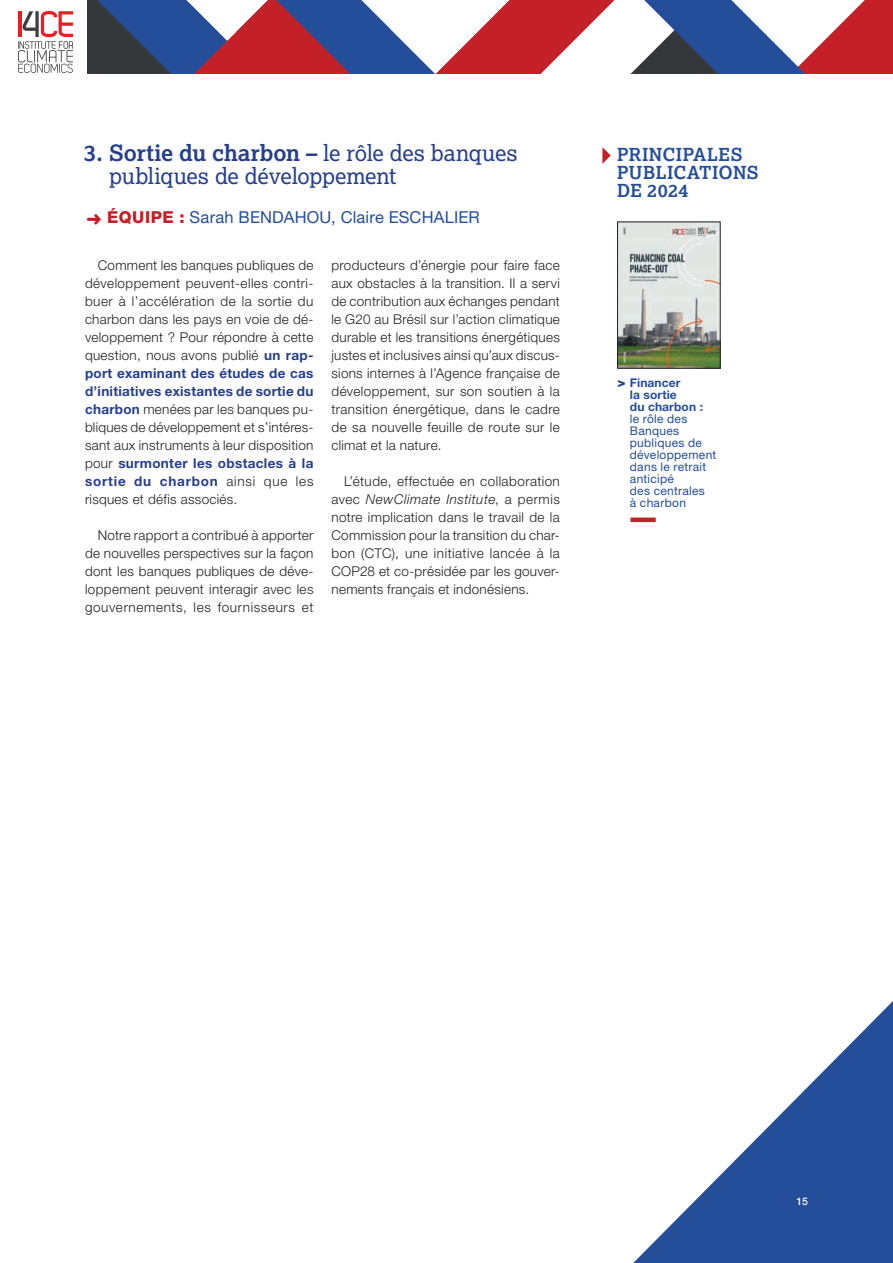
<style>
.page{position:relative;width:893px;height:1263px;background:#fff}
.page>*{position:absolute;margin:0;border:0;box-sizing:border-box;transform-origin:0 0}
.t1{font:22.5px/22.5px "Lexia Da Ma";letter-spacing:-.015em;color:#253f8e}
.t2{font:700 18px/18px "Lexia Da Ma";letter-spacing:.02em;color:#244e9a}
.t3{font:16.5px "Helvetica Neue LT Std";letter-spacing:.01em;color:#244e9a}
.t4{font:300 13.5px/18px "Helvetica Neue LT Std";letter-spacing:.02em;color:#231f20;text-align:justify}
.t5{font:12px/12px "Helvetica Neue LT Std";letter-spacing:.025em;color:#244e9a}
.t6{font:700 12px/12px "Helvetica Neue LT Std";letter-spacing:.01em;color:#244e9a}
.t7{font:500 10.5px "Helvetica Neue LT Std";color:#fff}
.s1{font-weight:700}
.s2{color:#c42028}
.s3{font-weight:800;color:#c42028}
.s4{font-weight:700;color:#253f8e}
.s5{font-style:italic}
.s6{font-weight:800;font-size:13.5px;color:#253f8e}
</style>
<div class="page">
<svg style="left:18px;top:0;width:875px;height:74px"></svg>
<svg style="left:633px;top:1001px;width:260px;height:262px"></svg>
<img style="left:619px;top:224px;width:99px;height:142px">
<div style="left:617px;top:222px;width:103px;height:146px;border:1px solid #231f20"></div>
<svg style="left:602px;top:147px;width:9px;height:17px"></svg>
<hr style="left:630px;top:518px;width:26px;height:4px;background:#c42028">
<h1 class="t1" style="left:109px;top:142px;width:410px;text-indent:-25px"><span class="s1">3. Sortie du charbon –</span> le rôle des banques publiques de développement</h1>
<p class="t3" style="left:87px;top:207px;width:395px"><span class="s2">➜</span> <span class="s3">ÉQUIPE :</span> Sarah BENDAHOU, Claire ESCHALIER</p>
<p class="t4" style="left:85px;top:256px;width:230px;text-indent:13px">Comment les banques publiques de développement peuvent-elles contri&shy;buer à l’accélération de la sortie du charbon dans les pays en voie de dé&shy;veloppement ? Pour répondre à cette question, nous avons publié <span class="s4">un rap&shy;port examinant des études de cas d’initiatives existantes de sortie du charbon</span> menées par les banques pu&shy;bliques de développement et s’intéres&shy;sant aux instruments à leur disposition pour <span class="s4">surmonter les obstacles à la sortie du charbon</span> ainsi que les risques et défis associés.</p>
<p class="t4" style="left:85px;top:526px;width:230px;text-indent:13px">Notre rapport a contribué à apporter de nouvelles perspectives sur la façon dont les banques publiques de déve&shy;loppement peuvent interagir avec les gouvernements, les fournisseurs et</p>
<p class="t4" style="left:331px;top:256px;width:230px">producteurs d’énergie pour faire face aux obstacles à la transition. Il a servi de contribution aux échanges pendant le G20 au Brésil sur l’action climatique durable et les transitions énergétiques justes et inclusives ainsi qu’aux discus&shy;sions internes à l’Agence française de développement, sur son soutien à la transition énergétique, dans le cadre de sa nouvelle feuille de route sur le climat et la nature.</p>
<p class="t4" style="left:331px;top:472px;width:230px;text-indent:13px">L’étude, effectuée en collaboration avec <span class="s5">NewClimate Institute</span>, a permis notre implication dans le travail de la Commission pour la transition du char&shy;bon (CTC), une initiative lancée à la COP28 et co-présidée par les gouver&shy;nements français et indonésiens.</p>
<h2 class="t2" style="left:617px;top:146px;width:143px">PRINCIPALES<br>PUBLICATIONS<br>DE 2024</h2>
<p class="t6" style="left:630px;top:376px;width:75px;text-indent:-12px"><span class="s6">&gt;</span> Financer<br>la sortie<br>du charbon :</p>
<p class="t5" style="left:630px;top:413px;width:88px">le rôle des<br>Banques publiques de développement dans le retrait anticipé<br>des centrales<br>à charbon</p>
<p class="t7" style="left:796px;top:1194px;width:13px">15</p>
</div>
